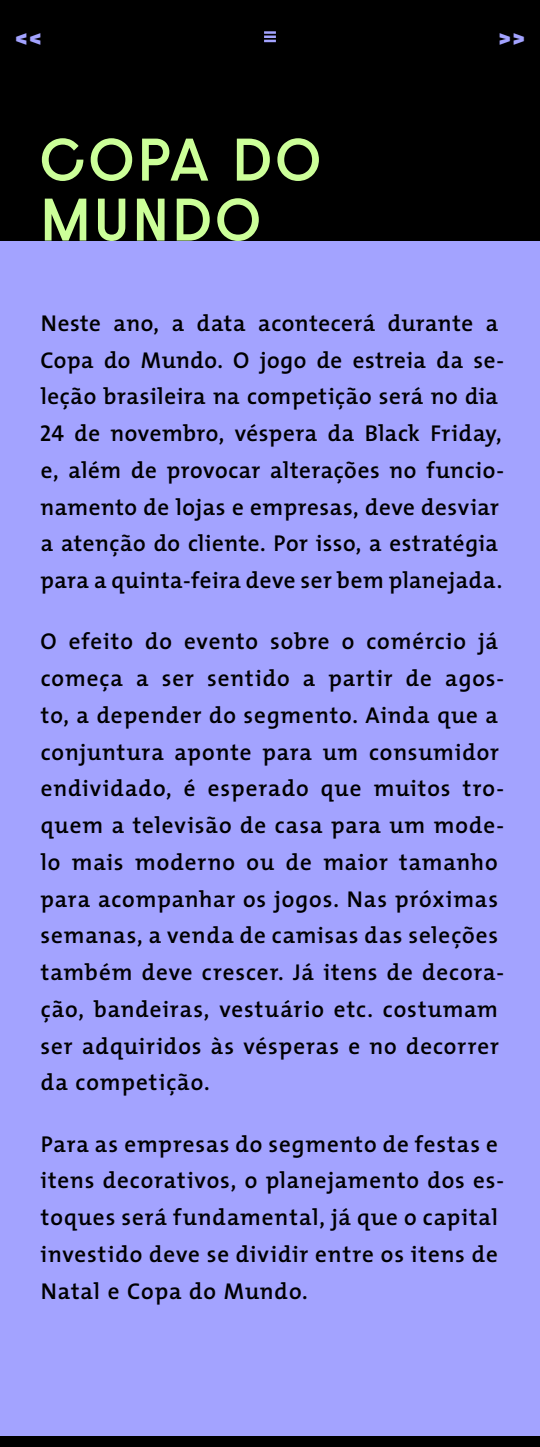
<style>
.page{position:relative;width:540px;height:1447px;background:#fff}
.page>*{position:absolute;margin:0;border:0;box-sizing:border-box;transform-origin:0 0}
.t1{font:600 60px/60px "Raisonne";letter-spacing:.035em;color:#cf9}
.t2{font:600 23px/36.8px "The Mix";letter-spacing:.035em;color:#000}
.t3{font:900 20px "Gotham";color:#a3a3ff}
.s1{font-family:"The Mix Semi Bold Caps";font-weight:400}
</style>
<div class="page">
<div style="left:0;top:175px;width:540px;height:1272px;background:#a3a3ff"></div>
<div style="left:0;top:0;width:540px;height:240px;background:#000"></div>
<svg style="left:265px;top:31px;width:10px;height:11px"></svg>
<div style="left:0;top:1436px;width:540px;height:11px;background:#000"></div>
<p class="t3" style="left:15px;top:25px;width:28px">&lt;&lt;</p>
<h1 class="t1" style="left:39px;top:129px;width:284px">COPA DO<br>MUNDO</h1>
<p class="t2" style="left:40px;top:304px;width:466px">Neste ano, a data acontecerá durante a Copa do Mundo. O jogo de estreia da se&shy;leção brasileira na competição será no dia <span class="s1">24</span> de novembro, véspera da Black Friday, e, além de provocar alterações no funcio&shy;namento de lojas e empresas, deve desviar a atenção do cliente. Por isso, a estratégia para a quinta-feira deve ser bem planejada.</p>
<p class="t2" style="left:40px;top:622px;width:465px">O efeito do evento sobre o comércio já começa a ser sentido a partir de agos&shy;to, a depender do segmento. Ainda que a conjuntura aponte para um consumidor endividado, é esperado que muitos tro&shy;quem a televisão de casa para um mode&shy;lo mais moderno ou de maior tamanho para acompanhar os jogos. Nas próximas semanas, a venda de camisas das seleções também deve crescer. Já itens de decora&shy;ção, bandeiras, vestuário etc. costumam ser adquiridos às vésperas e no decorrer da competição.</p>
<p class="t2" style="left:41px;top:1125px;width:465px">Para as empresas do segmento de festas e itens decorativos, o planejamento dos es&shy;toques será fundamental, já que o capital investido deve se dividir entre os itens de Natal e Copa do Mundo.</p>
</div>
